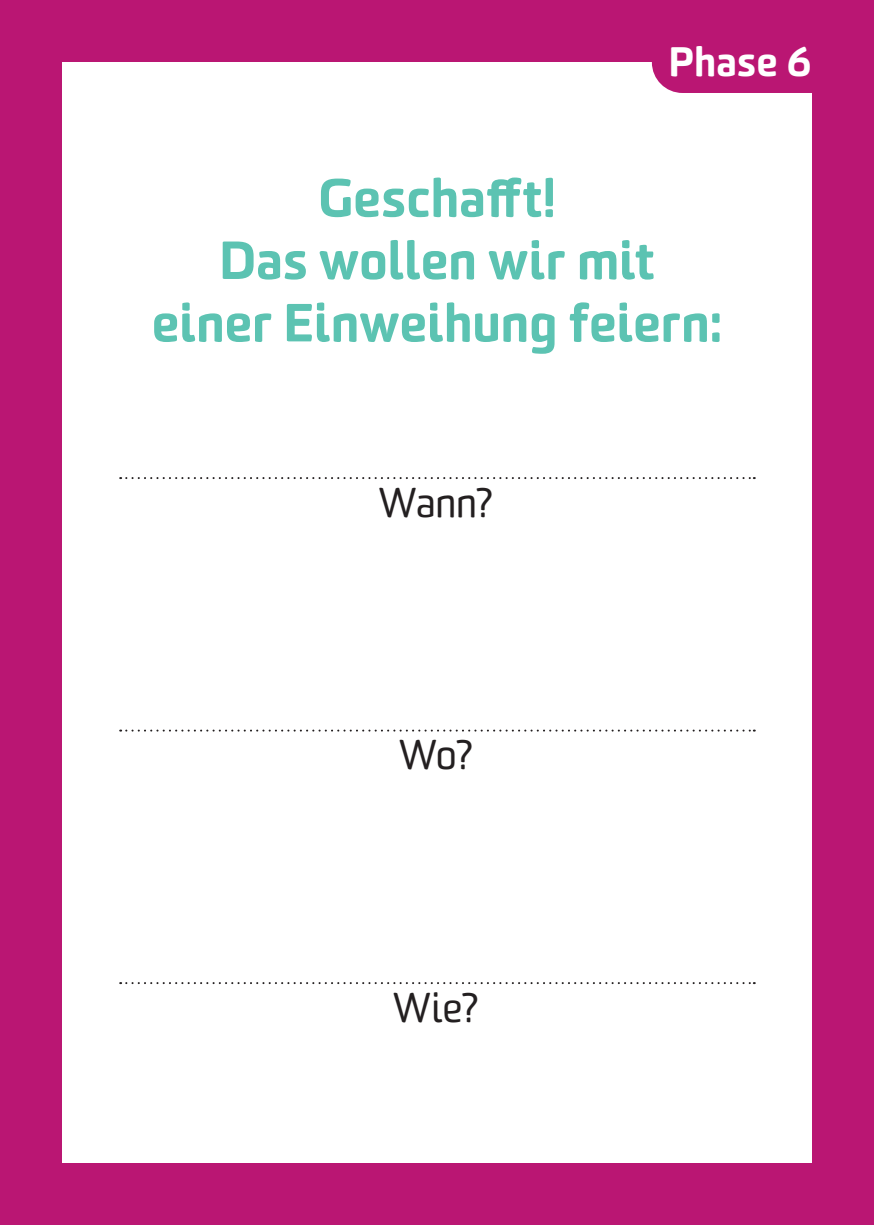
<style>
.page{position:relative;width:874px;height:1225px;background:#fff}
.page>*{position:absolute;margin:0;border:0;box-sizing:border-box;transform-origin:0 0}
.t1{font:900 52px/62.4px "Sommet Rounded";color:#5cc3b2;text-align:center}
.t2{font:40px "Sommet Rounded";letter-spacing:-.005em;color:#231f20}
.t3{font:900 40px "Sommet Rounded";letter-spacing:.005em;color:#fff}
</style>
<div class="page">
<div style="left:0;top:0;width:873px;height:1225px;background:#ba1673"></div>
<div style="left:62px;top:62px;width:749px;height:1100px;background:#fff"></div>
<div style="left:651px;top:62px;width:160px;height:31px;background:#ba1673"></div>
<svg style="left:120px;top:477px;width:634px;height:2px"></svg>
<svg style="left:120px;top:729px;width:634px;height:2px"></svg>
<svg style="left:120px;top:982px;width:634px;height:2px"></svg>
<p class="t3" style="left:668px;top:35px;width:144px">Phase 6</p>
<p class="t1" style="left:151px;top:165px;width:572px">Geschafft!<br>Das wollen wir mit<br>einer Einweihung feiern:</p>
<p class="t2" style="left:379px;top:478px;width:118px">Wann?</p>
<p class="t2" style="left:399px;top:730px;width:77px">Wo?</p>
<p class="t2" style="left:393px;top:983px;width:89px">Wie?</p>
</div>
